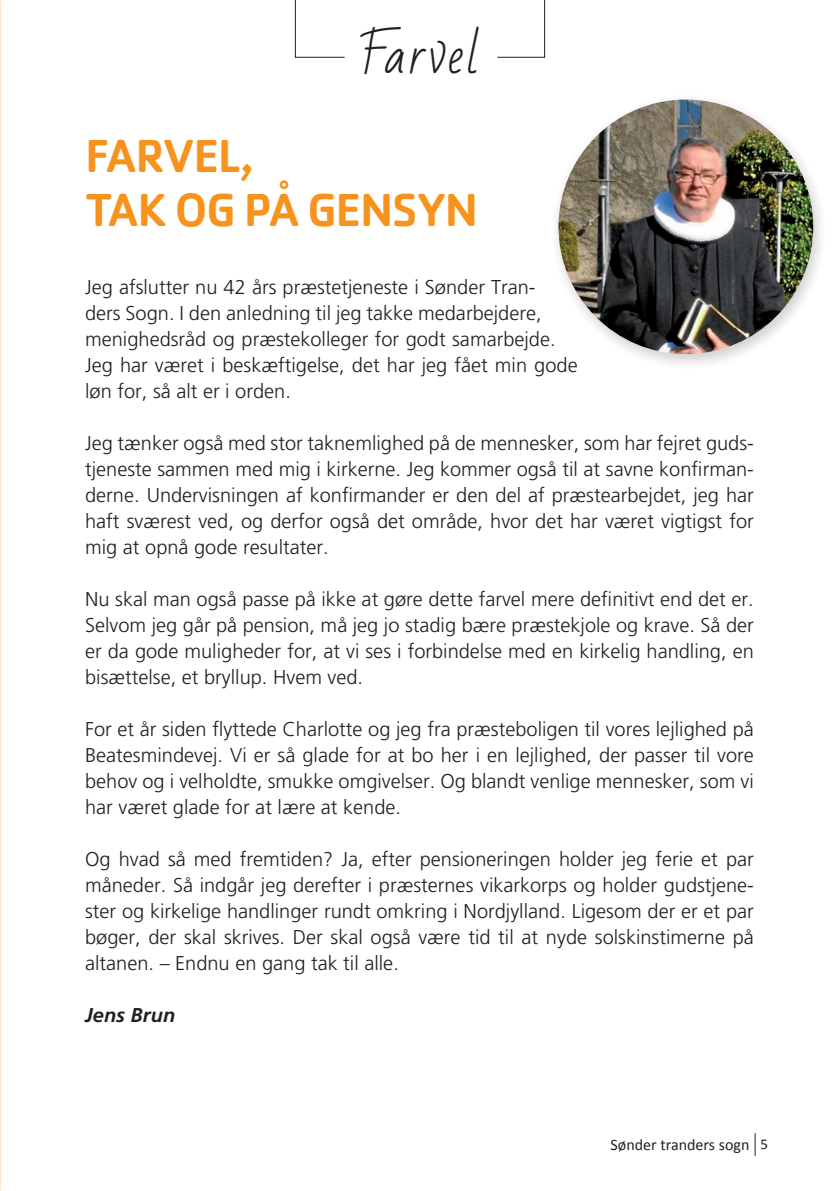
<style>
.page{position:relative;width:840px;height:1191px;background:#fff}
.page>*{position:absolute;margin:0;border:0;box-sizing:border-box;transform-origin:0 0}
.t1{font:500 48px/54px "Cachet";letter-spacing:-.03em;color:#f7931d}
.t2{font:48px "Bad Script";letter-spacing:.05em;color:#231f20}
.t3{font:300 20px/26px "Frutiger";color:#231f20;text-align:justify}
.t4{font:italic 700 20px "Frutiger";color:#231f20}
.t5{font:16px "Calibri";color:#231f20}
.s1{font-size:15px}
</style>
<div class="page">
<svg style="left:754px;top:1133px;width:1px;height:22px"></svg>
<svg style="left:295px;top:0;width:250px;height:58px"></svg>
<img style="left:558px;top:99px;width:254px;height:255px;border-radius:127px">
<h1 class="t2" style="left:361px;top:28px;width:119px">Farvel</h1>
<h1 class="t1" style="left:85px;top:127px;width:394px">FARVEL,<br>TAK OG PÅ GENSYN</h1>
<p class="t3" style="left:85px;top:274px;width:493px;text-align:left">Jeg afslutter nu 42 års præstetjeneste i Sønder Tran-<br>ders Sogn. I den anledning til jeg takke medarbejdere, menighedsråd og præstekolleger for godt samarbejde.<br>Jeg har været i beskæftigelse, det har jeg fået min gode løn for, så alt er i orden.</p>
<p class="t3" style="left:85px;top:430px;width:670px">Jeg tænker også med stor taknemlighed på de mennesker, som har fejret guds&shy;tjeneste sammen med mig i kirkerne. Jeg kommer også til at savne konfirman&shy;derne. Undervisningen af konfirmander er den del af præstearbejdet, jeg har haft sværest ved, og derfor også det område, hvor det har været vigtigst for mig at opnå gode resultater.</p>
<p class="t3" style="left:85px;top:586px;width:670px">Nu skal man også passe på ikke at gøre dette farvel mere definitivt end det er.<br>Selvom jeg går på pension, må jeg jo stadig bære præstekjole og krave. Så der er da gode muligheder for, at vi ses i forbindelse med en kirkelig handling, en bisættelse, et bryllup. Hvem ved.</p>
<p class="t3" style="left:85px;top:716px;width:670px">For et år siden flyttede Charlotte og jeg fra præsteboligen til vores lejlighed på Beatesmindevej. Vi er så glade for at bo her i en lejlighed, der passer til vore behov og i velholdte, smukke omgivelser. Og blandt venlige mennesker, som vi har været glade for at lære at kende.</p>
<p class="t3" style="left:85px;top:846px;width:670px">Og hvad så med fremtiden? Ja, efter pensioneringen holder jeg ferie et par måneder. Så indgår jeg derefter i præsternes vikarkorps og holder gudstjene&shy;ster og kirkelige handlinger rundt omkring i Nordjylland. Ligesom der er et par bøger, der skal skrives. Der skal også være tid til at nyde solskinstimerne på altanen. – Endnu en gang tak til alle.</p>
<p class="t4" style="left:85px;top:1003px;width:91px">Jens Brun</p>
<p class="t5" style="left:610px;top:1134px;width:159px">Sønder tranders sogn <span class="s1">5</span></p>
</div>
